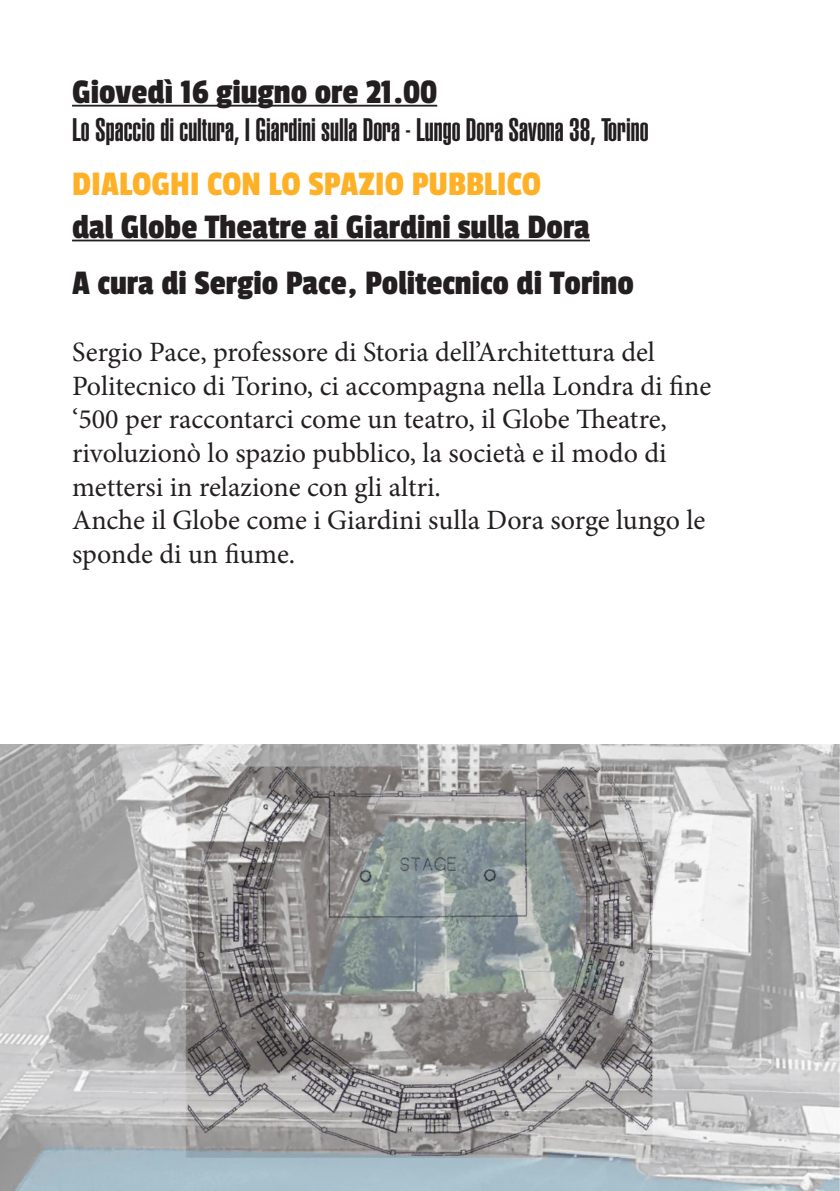
<style>
.page{position:relative;width:840px;height:1191px;background:#fff}
.page>*{position:absolute;margin:0;border:0;box-sizing:border-box;transform-origin:0 0}
.t1{font:36px "Passion One";color:#231f20}
.t2{font:36px "Passion One";color:#feb127}
.t3{font:900 extra-condensed 32px "Helvetica";color:#231f20}
.t4{font:28px/33.6px "Minion Pro";color:#231f20}
</style>
<div class="page">
<hr style="left:72px;top:105px;width:365px;height:2px;background:#231f20">
<hr style="left:72px;top:240px;width:517px;height:1px;background:#231f20">
<img style="left:0;top:744px;width:839px;height:447px">
<p class="t1" style="left:72px;top:73px;width:366px">Giovedì 16 giugno ore 21.00</p>
<p class="t3" style="left:72px;top:112px;width:577px">Lo Spaccio di cultura, I Giardini sulla Dora - Lungo Dora Savona 38, Torino</p>
<p class="t2" style="left:72px;top:164px;width:470px">DIALOGHI CON LO SPAZIO PUBBLICO</p>
<p class="t1" style="left:72px;top:208px;width:519px">dal Globe Theatre ai Giardini sulla Dora</p>
<p class="t1" style="left:72px;top:264px;width:563px">A cura di Sergio Pace, Politecnico di Torino</p>
<p class="t4" style="left:72px;top:335px;width:640px">Sergio Pace, professore di Storia dell’Architettura del Politecnico di Torino, ci accompagna nella Londra di fine ‘500 per raccontarci come un teatro, il Globe Theatre, rivoluzionò lo spazio pubblico, la società e il modo di mettersi in relazione con gli altri.</p>
<p class="t4" style="left:72px;top:503px;width:634px">Anche il Globe come i Giardini sulla Dora sorge lungo le sponde di un fiume.</p>
</div>
